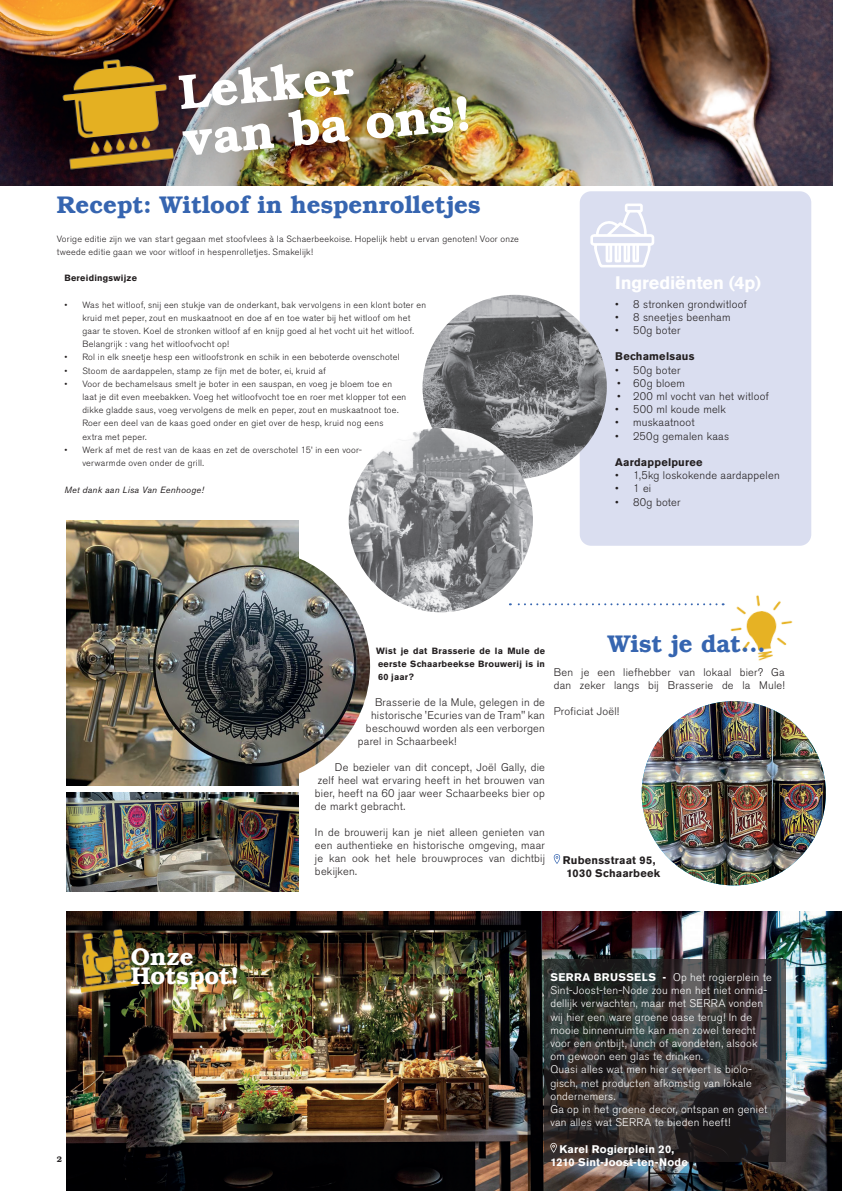
<style>
.page{position:relative;width:842px;height:1191px;background:#fff}
.page>*{position:absolute;margin:0;border:0;box-sizing:border-box;transform-origin:0 0}
.t1{font:600 49px/46.7px "Bookman";color:#fff}
.t2{font:600 24px "Bookman";color:#3665b0}
.t3{font:600 24px/19px "Bookman";color:#fff}
.t4{font:700 18px "Akzidenz Grotesk BE";letter-spacing:-.005em;color:#fff}
.t5{font:300 11px/13px "Akzidenz Grotesk BE";letter-spacing:.02em;color:#231f20;text-align:justify}
.t6{font:300 11px/13.2px "Akzidenz Grotesk BE";letter-spacing:.02em;color:#fff}
.t7{font:700 11px/13px "Akzidenz Grotesk BE";letter-spacing:.02em;color:#231f20;text-align:center}
.t8{font:700 11px/13.2px "Akzidenz Grotesk BE";letter-spacing:.02em;color:#fff;text-align:center}
.t9{font:300 9px/13.2px "Akzidenz Grotesk BE";letter-spacing:.03em;color:#231f20}
.t10{font:700 9px/13px "Akzidenz Grotesk BE";letter-spacing:.03em;color:#231f20;text-align:justify}
.t11{font:italic 9px "Akzidenz Grotesk BE";letter-spacing:.03em;color:#231f20}
.t12{font:600 8px "Bookman";color:#282526}
.s1{font-weight:700}
</style>
<div class="page">
<div style="left:580px;top:191px;width:231px;height:355px;background:#dadef0;border-radius:11px"></div>
<img style="left:67px;top:911px;width:775px;height:280px">
<img style="left:0;top:0;width:832px;height:186px">
<svg style="left:510px;top:603px;width:206px;height:2px"></svg>
<img style="left:57px;top:48px;width:137px;height:138px">
<div style="left:70px;top:916px;width:68px;height:74px;background:#231f20;opacity:.75"></div>
<img style="left:75px;top:921px;width:67px;height:77px">
<svg style="left:544px;top:960px;width:241px;height:202px;background:#323030"></svg>
<svg style="left:550px;top:1142px;width:7px;height:10px"></svg>
<img style="left:642px;top:701px;width:184px;height:184px;border-radius:92px">
<svg style="left:590px;top:203px;width:64px;height:64px"></svg>
<img style="left:67px;top:792px;width:231px;height:99px">
<img style="left:423px;top:295px;width:184px;height:184px;border-radius:92px">
<img style="left:349px;top:428px;width:184px;height:184px;border-radius:92px">
<img style="left:67px;top:520px;width:231px;height:265px">
<img style="left:139px;top:549px;width:231px;height:233px">
<img style="left:721px;top:595px;width:72px;height:66px">
<svg style="left:554px;top:854px;width:6px;height:10px"></svg>
<p class="t1" style="left:177px;top:69px;width:291px;rotate:-5deg">Lekker<br>van ba ons!</p>
<p class="t2" style="left:57px;top:191px;width:425px">Recept: Witloof in hespenrolletjes</p>
<p class="t9" style="left:57px;top:232px;width:464px">Vorige editie zijn we van start gegaan met stoofvlees à la Schaerbeekoise. Hopelijk hebt u ervan genoten! Voor onze tweede editie gaan we voor witloof in hespenrolletjes. Smakelijk!</p>
<p class="t10" style="left:64px;top:272px;width:74px">Bereidingswijze</p>
<p class="t9" style="left:82px;top:298px;width:345px;text-indent:-18px">• Was het witloof, snij een stukje van de onderkant, bak vervolgens in een klont boter en kruid met peper, zout en muskaatnoot en doe af en toe water bij het witloof om het gaar te stoven. Koel de stronken witloof af en knijp goed al het vocht uit het witloof.<br>Belangrijk : vang het witloofvocht op!</p>
<p class="t9" style="left:64px;top:351px;width:337px">• Rol in elk sneetje hesp een witloofstronk en schik in een beboterde ovenschotel</p>
<p class="t9" style="left:64px;top:364px;width:263px">• Stoom de aardappelen, stamp ze fijn met de boter, ei, kruid af</p>
<p class="t9" style="left:82px;top:377px;width:325px;text-indent:-18px">• Voor de bechamelsaus smelt je boter in een sauspan, en voeg je bloem toe en laat je dit even meebakken. Voeg het witloofvocht toe en roer met klopper tot een dikke gladde saus, voeg vervolgens de melk en peper, zout en muskaatnoot toe.<br>Roer een deel van de kaas goed onder en giet over de hesp, kruid nog eens<br>extra met peper.</p>
<p class="t9" style="left:82px;top:443px;width:281px;text-indent:-18px">• Werk af met de rest van de kaas en zet de overschotel 15’ in een voor&shy;verwarmde oven onder de grill.</p>
<p class="t11" style="left:64px;top:484px;width:141px">Met dank aan Lisa Van Eenhooge!</p>
<p class="t4" style="left:615px;top:272px;width:147px">Ingrediënten (4p)</p>
<p class="t5" style="left:615px;top:297px;width:133px">• 8 stronken grondwitloof</p>
<p class="t5" style="left:615px;top:311px;width:117px">• 8 sneetjes beenham</p>
<p class="t5" style="left:615px;top:324px;width:67px">• 50g boter</p>
<p class="t7" style="left:615px;top:350px;width:81px">Bechamelsaus</p>
<p class="t5" style="left:615px;top:363px;width:67px">• 50g boter</p>
<p class="t5" style="left:617px;top:377px;width:69px">• 60g bloem</p>
<p class="t5" style="left:617px;top:390px;width:153px">• 200 ml vocht van het witloof</p>
<p class="t5" style="left:615px;top:403px;width:112px">• 500 ml koude melk</p>
<p class="t5" style="left:615px;top:416px;width:81px">• muskaatnoot</p>
<p class="t5" style="left:615px;top:429px;width:115px">• 250g gemalen kaas</p>
<p class="t7" style="left:615px;top:456px;width:89px">Aardappelpuree</p>
<p class="t5" style="left:615px;top:469px;width:166px">• 1,5kg loskokende aardappelen</p>
<p class="t5" style="left:615px;top:482px;width:38px">• 1 ei</p>
<p class="t5" style="left:615px;top:495px;width:67px">• 80g boter</p>
<p class="t10" style="left:376px;top:644px;width:170px">Wist je dat Brasserie de la Mule de eerste Schaarbeekse Brouwerij is in 60 jaar?</p>
<p class="t5" style="left:375px;top:695px;width:172px">Brasserie de la Mule, gelegen in de</p>
<p class="t5" style="left:371px;top:708px;width:176px">historische 'Ecuries van de Tram" kan</p>
<p class="t5" style="left:366px;top:721px;width:180px">beschouwd worden als een verborgen</p>
<p class="t5" style="left:358px;top:734px;width:100px">parel in Schaarbeek!</p>
<p class="t5" style="left:315px;top:760px;width:231px;text-indent:20px">De bezieler van dit concept, Joël Gally, die zelf heel wat ervaring heeft in het brouwen van bier, heeft na 60 jaar weer Schaarbeeks bier op de markt gebracht.</p>
<p class="t5" style="left:315px;top:826px;width:232px">In de brouwerij kan je niet alleen genieten van een authentieke en historische omgeving, maar je kan ook het hele brouwproces van dichtbij bekijken.</p>
<p class="t2" style="left:608px;top:630px;width:159px">Wist je dat...</p>
<p class="t5" style="left:554px;top:665px;width:232px">Ben je een liefhebber van lokaal bier? Ga dan zeker langs bij Brasserie de la Mule!</p>
<p class="t5" style="left:554px;top:704px;width:67px">Proficiat Joël!</p>
<p class="t7" style="left:563px;top:853px;width:99px">Rubensstraat 95,<br>1030 Schaarbeek</p>
<p class="t12" style="left:57px;top:1154px;width:7px">2</p>
<p class="t3" style="left:131px;top:947px;width:109px">Onze<br>Hotspot!</p>
<p class="t6" style="left:550px;top:971px;width:223px"><span class="s1">SERRA BRUSSELS -</span> Op het rogierplein te Sint-Joost-ten-Node zou men het niet onmid&shy;dellijk verwachten, maar met SERRA vonden wij hier een ware groene oase terug! In de mooie binnenruimte kan men zowel terecht voor een ontbijt, lunch of avondeten, alsook om gewoon een glas te drinken.<br>Quasi alles wat men hier serveert is biolo&shy;gisch, met producten afkomstig van lokale ondernemers.<br>Ga op in het groene decor, ontspan en geniet van alles wat SERRA te bieden heeft!</p>
<p class="t8" style="left:550px;top:1142px;width:139px">Karel Rogierplein 20,<br>1210 Sint-Joost-ten-Node</p>
</div>
